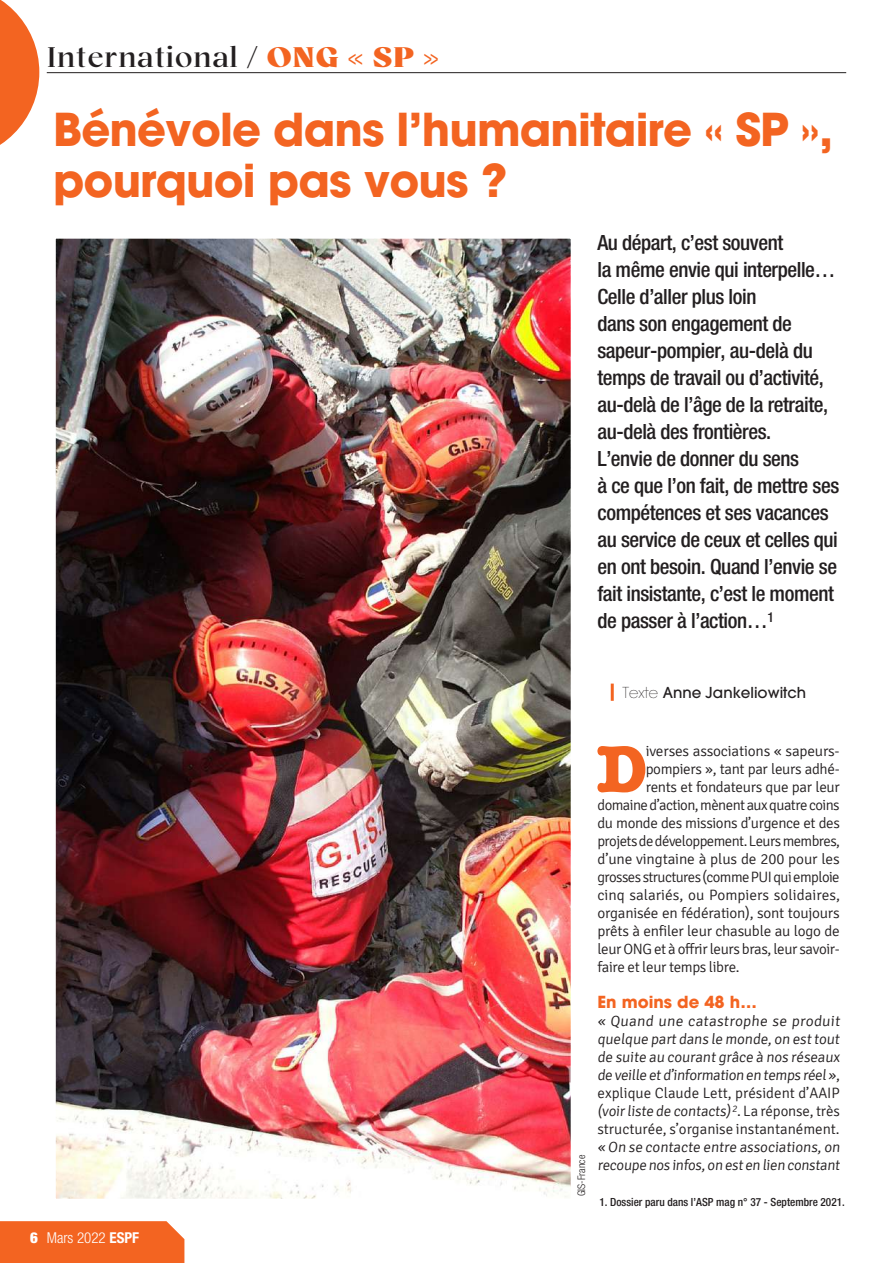
<style>
.page{position:relative;width:893px;height:1263px;background:#fff}
.page>*{position:absolute;margin:0;border:0;box-sizing:border-box;transform-origin:0 0}
.t1{font:700 68.7px "American Typewriter";color:#f36421}
.t2{font:700 45px/51px "Avant Garde";letter-spacing:-.02em;color:#f36421}
.t3{font:30px "Bovino Trial";letter-spacing:.02em;color:#231f20}
.t4{font:500 condensed 21px/27px "Helvetica Neue";letter-spacing:-.02em;color:#231f20}
.t5{font:700 16.5px "Avant Garde";color:#f36421}
.t6{font:300 15px "Signika";letter-spacing:-.02em;color:#231f20}
.t7{font:300 15px/18px "Signika";color:#231f20}
.t8{font:300 15px "Signika";letter-spacing:-.04em;color:#231f20}
.t9{font:500 15px "Avant Garde";color:#231f20}
.t10{font:300 condensed 15px "Helvetica Neue";color:#fff}
.t11{font:500 condensed 11.25px "Helvetica Neue";color:#231f20}
.t12{font:300 condensed 10.5px "Helvetica Neue";color:#231f20}
.s1{font-weight:900;color:#f36421}
.s2{font-weight:900}
.s3{font-weight:700}
.s4{font-weight:200}
</style>
<div class="page">
<div style="left:0;top:1221px;width:184px;height:42px;background:#f36421"></div>
<hr style="left:47px;top:72px;width:799px;height:1px;background:#231f20">
<svg style="left:0;top:0;width:39px;height:145px"></svg>
<img style="left:57px;top:240px;width:513px;height:958px">
<div style="left:47px;top:230px;width:533px;height:978px;border:9px solid #fff"></div>
<hr style="left:611px;top:684px;width:3px;height:17px;background:#f36421">
<h3 class="t3" style="left:47px;top:39px;width:394px">International / <span class="s1">ONG « SP »</span></h3>
<h2 class="t2" style="left:53px;top:104px;width:781px">Bénévole dans l’humanitaire « SP », pourquoi pas vous ?</h2>
<p class="t4" style="left:597px;top:229px;width:243px">Au départ, c’est souvent<br>la même envie qui interpelle…<br>Celle d’aller plus loin<br>dans son engagement de sapeur-pompier, au-delà du temps de travail ou d’activité, au-delà de l’âge de la retraite, au-delà des frontières.<br>L’envie de donner du sens<br>à ce que l’on fait, de mettre ses compétences et ses vacances au service de ceux et celles qui en ont besoin. Quand l’envie se fait insistante, c’est le moment de passer à l’action…<sup>1</sup></p>
<p class="t10" style="left:30px;top:1229px;width:111px"><span class="s2">6</span> Mars 2022 <span class="s3">ESPF</span></p>
<p class="t9" style="left:622px;top:683px;width:185px"><span class="s4">Texte</span> Anne Jankeliowitch</p>
<p class="t12" style="left:575px;top:1196px;width:43px;rotate:-90deg">GIS-France</p>
<h1 class="t1" style="left:596px;top:710px;width:53px">D</h1>
<p class="t6" style="left:646px;top:743px;width:196px">iverses associations « sapeurs-</p>
<p class="t6" style="left:646px;top:761px;width:196px">pompiers », tant par leurs adhé-</p>
<p class="t6" style="left:646px;top:779px;width:196px">rents et fondateurs que par leur</p>
<p class="t6" style="left:597px;top:797px;width:244px">domaine d’action, mènent aux quatre coins</p>
<p class="t6" style="left:597px;top:815px;width:244px">du monde des missions d’urgence et des</p>
<p class="t6" style="left:597px;top:833px;width:244px">projets de développement. Leurs membres,</p>
<p class="t6" style="left:597px;top:851px;width:244px">d’une vingtaine à plus de 200 pour les</p>
<p class="t8" style="left:597px;top:869px;width:244px">grosses structures (comme PUI qui emploie</p>
<p class="t7" style="left:597px;top:886px;width:244px">cinq salariés, ou Pompiers solidaires,</p>
<p class="t6" style="left:597px;top:905px;width:244px">organisée en fédération), sont toujours</p>
<p class="t6" style="left:597px;top:923px;width:244px">prêts à enfiler leur chasuble au logo de</p>
<p class="t6" style="left:597px;top:941px;width:244px">leur ONG et à offrir leurs bras, leur savoir-</p>
<p class="t6" style="left:597px;top:959px;width:144px">faire et leur temps libre.</p>
<p class="t5" style="left:597px;top:991px;width:161px">En moins de 48 h…</p>
<p class="t7" style="left:597px;top:1012px;width:246px">« Quand une catastrophe se produit quelque part dans le monde, on est tout de suite au courant grâce à nos réseaux de veille et d’information en temps réel», explique Claude Lett, président d’AAIP (voir liste de contacts)<sup>2</sup>. La réponse, très structurée, s’organise instantanément. « On se contacte entre associations, on recoupe nos infos,on est en lien constant</p>
<p class="t11" style="left:599px;top:1195px;width:247px">1. Dossier paru dans l’ASP mag n° 37 - Septembre 2021.</p>
</div>
